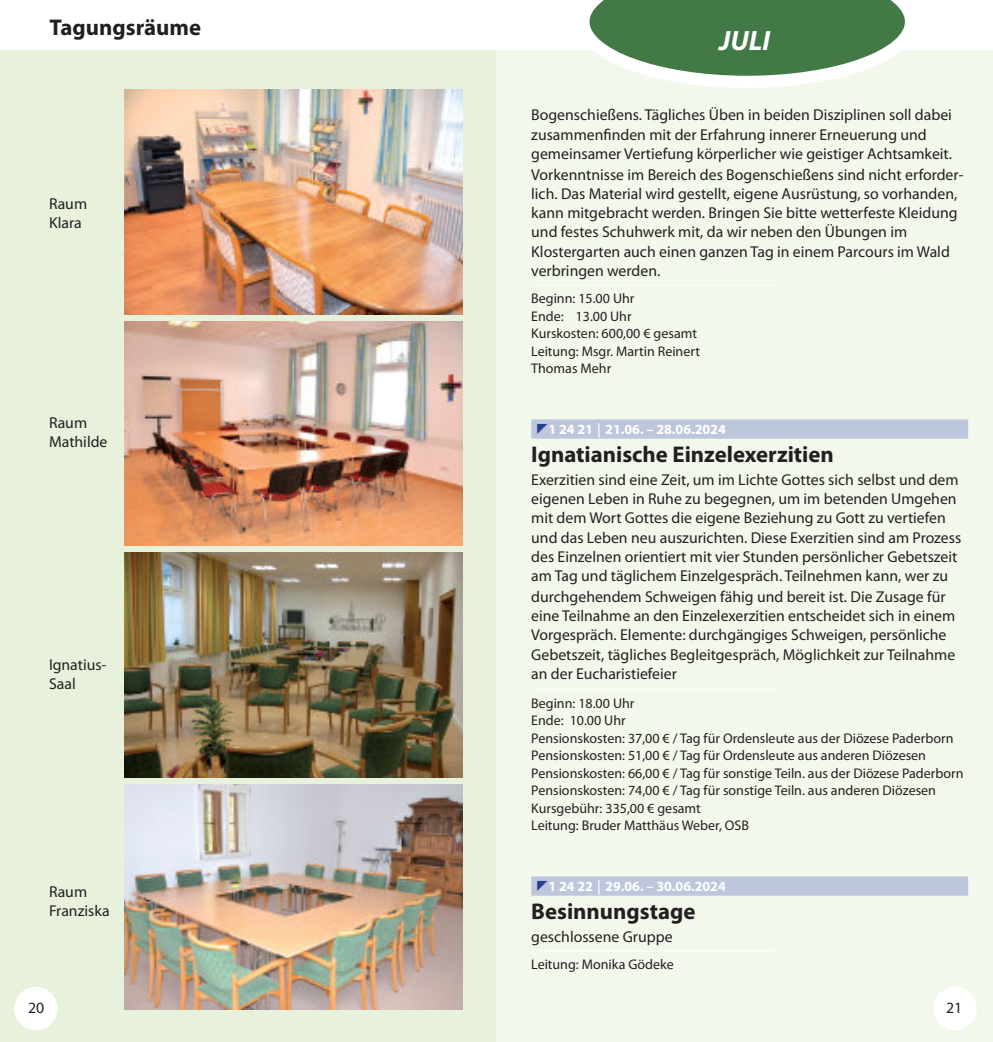
<style>
.page{position:relative;width:993px;height:1042px;background:#fff}
.page>*{position:absolute;margin:0;border:0;box-sizing:border-box;transform-origin:0 0}
.t1{font:italic 700 28px "Myriad Pro";color:#fff}
.t2{font:700 22.75px "Myriad Pro";color:#231f20}
.t3{font:15.75px/19.2px "Myriad Pro";color:#231f20}
.t4{font:14px/17.5px "Myriad Pro";color:#231f20}
.t5{font:700 14px "Myriad Pro";color:#fff}
</style>
<div class="page">
<div style="left:0;top:51px;width:496px;height:991px;background:#e8f1dc"></div>
<div style="left:14px;top:987px;width:44px;height:43px;background:#fff;border-radius:50%"></div>
<div style="left:496px;top:51px;width:496px;height:991px;background:#f3f8ed"></div>
<div style="left:933px;top:987px;width:43px;height:43px;background:#fff;border-radius:50%"></div>
<svg style="left:577px;top:0;width:339px;height:88px"></svg>
<img style="left:124px;top:89px;width:338px;height:225px">
<img style="left:124px;top:785px;width:338px;height:224px">
<img style="left:124px;top:321px;width:338px;height:225px">
<img style="left:124px;top:553px;width:338px;height:224px">
<hr style="left:531px;top:285px;width:243px;height:1px;background:#fff">
<div style="left:531px;top:419px;width:436px;height:20px;background:#bec6dd"></div>
<hr style="left:531px;top:689px;width:243px;height:1px;background:#fff">
<div style="left:531px;top:876px;width:436px;height:19px;background:#bec6dd"></div>
<hr style="left:531px;top:950px;width:243px;height:1px;background:#fff">
<h2 class="t2" style="left:50px;top:18px;width:153px">Tagungsräume</h2>
<p class="t3" style="left:49px;top:195px;width:40px">Raum<br>Klara</p>
<p class="t3" style="left:49px;top:415px;width:60px">Raum<br>Mathilde</p>
<p class="t3" style="left:49px;top:656px;width:59px">Ignatius-<br>Saal</p>
<p class="t3" style="left:49px;top:883px;width:62px">Raum<br>Franziska</p>
<h1 class="t1" style="left:719px;top:29px;width:52px">JULI</h1>
<p class="t3" style="left:531px;top:107px;width:422px">Bogenschießens. Tägliches Üben in beiden Disziplinen soll dabei zusammenfinden mit der Erfahrung innerer Erneuerung und gemeinsamer Vertiefung körperlicher wie geistiger Achtsamkeit.</p>
<p class="t3" style="left:531px;top:166px;width:433px">Vorkenntnisse im Bereich des Bogenschießens sind nicht erforder&shy;lich. Das Material wird gestellt, eigene Ausrüstung, so vorhanden, kann mitgebracht werden. Bringen Sie bitte wetterfeste Kleidung und festes Schuhwerk mit, da wir neben den Übungen im Klostergarten auch einen ganzen Tag in einem Parcours im Wald verbringen werden.</p>
<p class="t4" style="left:531px;top:291px;width:170px">Beginn: 15.00 Uhr<br>Ende: 13.00 Uhr<br>Kurskosten: 600,00 € gesamt<br>Leitung: Msgr. Martin Reinert<br>Thomas Mehr</p>
<p class="t5" style="left:548px;top:424px;width:179px">1 24 21 | 21.06. – 28.06.2024</p>
<h2 class="t2" style="left:531px;top:445px;width:304px">Ignatianische Einzelexerzitien</h2>
<p class="t3" style="left:531px;top:471px;width:431px">Exerzitien sind eine Zeit, um im Lichte Gottes sich selbst und dem eigenen Leben in Ruhe zu begegnen, um im betenden Umgehen mit dem Wort Gottes die eigene Beziehung zu Gott zu vertiefen und das Leben neu auszurichten. Diese Exerzitien sind am Prozess des Einzelnen orientiert mit vier Stunden persönlicher Gebetszeit am Tag und täglichem Einzelgespräch. Teilnehmen kann, wer zu</p>
<p class="t3" style="left:531px;top:588px;width:425px">durchgehendem Schweigen fähig und bereit ist. Die Zusage für eine Teilnahme an den Einzelexerzitien entscheidet sich in einem Vorgespräch. Elemente: durchgängiges Schweigen, persönliche Gebetszeit, tägliches Begleitgespräch, Möglichkeit zur Teilnahme an der Eucharistiefeier</p>
<p class="t4" style="left:531px;top:695px;width:433px">Beginn: 18.00 Uhr<br>Ende: 10.00 Uhr<br>Pensionskosten: 37,00 € / Tag für Ordensleute aus der Diözese Paderborn Pensionskosten: 51,00 € / Tag für Ordensleute aus anderen Diözesen Pensionskosten: 66,00 € / Tag für sonstige Teiln. aus der Diözese Paderborn Pensionskosten: 74,00 € / Tag für sonstige Teiln. aus anderen Diözesen Kursgebühr: 335,00 € gesamt<br>Leitung: Bruder Matthäus Weber, OSB</p>
<p class="t5" style="left:548px;top:881px;width:179px">1 24 22 | 29.06. – 30.06.2024</p>
<h2 class="t2" style="left:531px;top:902px;width:166px">Besinnungstage</h2>
<p class="t3" style="left:531px;top:928px;width:143px">geschlossene Gruppe</p>
<p class="t4" style="left:531px;top:957px;width:144px">Leitung: Monika Gödeke</p>
<p class="t3" style="left:28px;top:1000px;width:18px">20</p>
<p class="t3" style="left:945px;top:1000px;width:18px">21</p>
</div>
